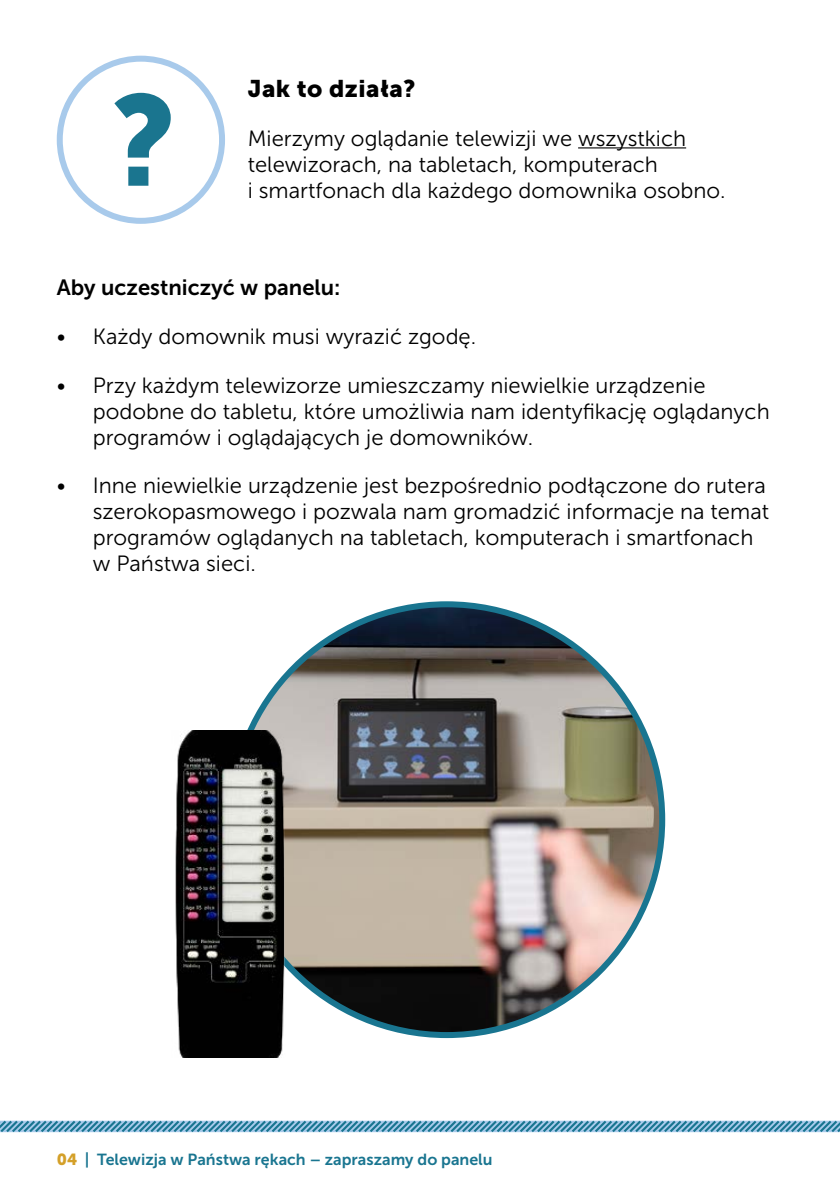
<style>
.page{position:relative;width:840px;height:1191px;background:#fff}
.page>*{position:absolute;margin:0;border:0;box-sizing:border-box;transform-origin:0 0}
.t1{font:24px "Museo Sans 900";letter-spacing:.02em;color:#000}
.t2{font:22px/26px "Museo Sans 300";color:#000}
.t3{font:22px "Museo Sans 700";color:#000}
.t4{font:16px "Museo Sans 700";color:#197590}
.s1{font-family:"Museo Sans 900";color:#d4a029}
</style>
<div class="page">
<hr style="left:577px;top:147px;width:108px;height:1px;background:#000">
<div style="left:57px;top:56px;width:168px;height:168px;border:6px solid #a8caeb;border-radius:50%"></div>
<svg style="left:114px;top:93px;width:57px;height:93px"></svg>
<img style="left:231px;top:604px;width:430px;height:431px;border-radius:215px">
<img style="left:175px;top:730px;width:115px;height:328px">
<svg style="left:0;top:1120px;width:839px;height:13px;background:#77adc8"></svg>
<p class="t1" style="left:247px;top:75px;width:169px">Jak to działa?</p>
<p class="t2" style="left:247px;top:125px;width:479px">Mierzymy oglądanie telewizji we wszystkich telewizorach, na tabletach, komputerach<br>i smartfonach dla każdego domownika osobno.</p>
<p class="t3" style="left:57px;top:275px;width:285px">Aby uczestniczyć w panelu:</p>
<p class="t2" style="left:57px;top:323px;width:421px">• Każdy domownik musi wyrazić zgodę.</p>
<p class="t2" style="left:93px;top:372px;width:678px;text-indent:-36px">• Przy każdym telewizorze umieszczamy niewielkie urządzenie podobne do tabletu, które umożliwia nam identyfikację oglądanych programów i oglądających je domowników.</p>
<p class="t2" style="left:93px;top:473px;width:677px;text-indent:-36px">• Inne niewielkie urządzenie jest bezpośrednio podłączone do rutera szerokopasmowego i pozwala nam gromadzić informacje na temat programów oglądanych na tabletach, komputerach i smartfonach w Państwa sieci.</p>
<p class="t4" style="left:57px;top:1150px;width:437px"><span class="s1">04</span> | Telewizja w Państwa rękach – zapraszamy do panelu</p>
</div>
